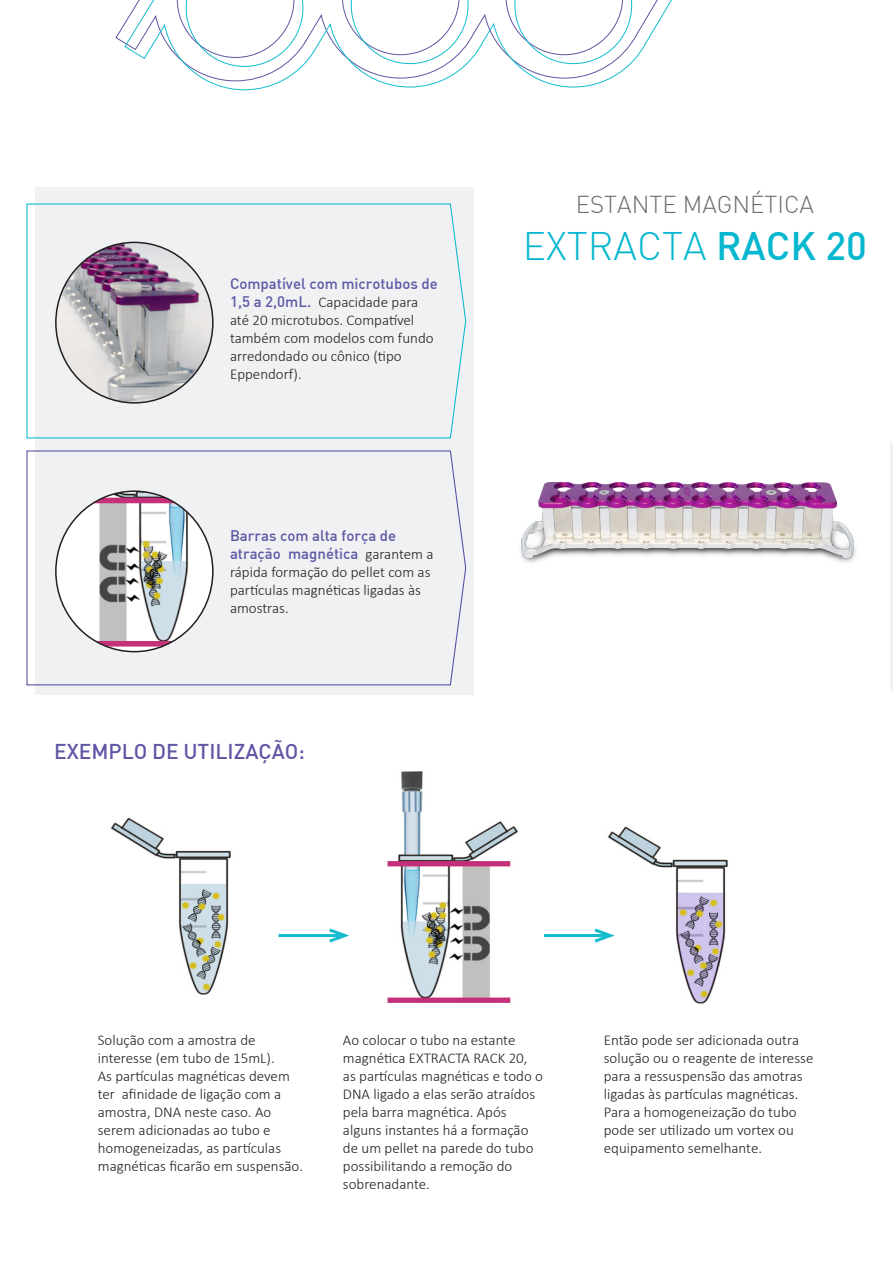
<style>
.page{position:relative;width:893px;height:1263px;background:#fff}
.page>*{position:absolute;margin:0;border:0;box-sizing:border-box;transform-origin:0 0}
.t1{font:300 39px "DIN";color:#06b7cf}
.t2{font:300 24px "DIN";color:#6c6d70}
.Texto_principal{font:500 21px "DIN";color:#5f57a5}
.Texto_principal-2{font:300 15px/18px "Calibri";color:#231f20}
.s1{font-family:"DIN";font-weight:500;color:#5f57a5}
.s2{font-weight:500}
</style>
<div class="page">
<hr style="left:890px;top:187px;width:3px;height:1009px;background:#f0f1f2">
<div style="left:36px;top:187px;width:438px;height:1009px;background:#f0f1f2"></div>
<svg style="left:26px;top:203px;width:441px;height:236px"></svg>
<svg style="left:26px;top:450px;width:441px;height:236px"></svg>
<img style="left:521px;top:482px;width:335px;height:81px">
<img style="left:56px;top:491px;width:157px;height:161px">
<div style="left:486px;top:691px;width:407px;height:533px;background:#fff"></div>
<img style="left:56px;top:242px;width:157px;height:161px">
<div style="left:13px;top:696px;width:518px;height:533px;background:#fff"></div>
<img style="left:110px;top:771px;width:618px;height:233px">
<hr style="left:279px;top:934px;width:66px;height:3px;background:#14bcce">
<svg style="left:326px;top:926px;width:28px;height:19px"></svg>
<hr style="left:544px;top:934px;width:66px;height:3px;background:#14bcce">
<svg style="left:591px;top:926px;width:28px;height:19px"></svg>
<svg style="left:124px;top:0;width:548px;height:91px"></svg>
<div style="left:884px;top:136px;width:9px;height:306px;background:#fff"></div>
<p class="Texto_principal-2" style="left:230px;top:275px;width:209px"><span class="s1">Compatível com microtubos de<br>1,5 a 2,0mL.</span> Capacidade para até 20 microtubos. Compatível também com modelos com fundo arredondado ou cônico (tipo<br>Eppendorf).</p>
<p class="Texto_principal-2" style="left:230px;top:527px;width:205px"><span class="s1">Barras com alta força de atração magnética</span> garantem a rápida formação do pellet com as partículas magnéticas ligadas às amostras.</p>
<p class="Texto_principal" style="left:54px;top:738px;width:252px">EXEMPLO DE UTILIZAÇÃO:</p>
<p class="t2" style="left:576px;top:190px;width:240px">ESTANTE MAGNÉTICA</p>
<p class="t1" style="left:523px;top:222px;width:346px">EXTRACTA <span class="s2">RACK 20</span></p>
<p class="Texto_principal-2" style="left:98px;top:1031px;width:207px">Solução com a amostra de interesse (em tubo de 15mL).<br>As partículas magnéticas devem ter afinidade de ligação com a amostra, DNA neste caso. Ao serem adicionadas ao tubo e homogeneizadas, as partículas magnéticas ficarão em suspensão.</p>
<p class="Texto_principal-2" style="left:343px;top:1031px;width:202px">Ao colocar o tubo na estante magnética EXTRACTA RACK 20, as partículas magnéticas e todo o<br>DNA ligado a elas serão atraídos pela barra magnética. Após alguns instantes há a formação de um pellet na parede do tubo possibilitando a remoção do sobrenadante.</p>
<p class="Texto_principal-2" style="left:604px;top:1031px;width:211px">Então pode ser adicionada outra solução ou o reagente de interesse para a ressuspensão das amotras ligadas às partículas magnéticas.<br>Para a homogeneização do tubo pode ser utilizado um vortex ou equipamento semelhante.</p>
</div>
